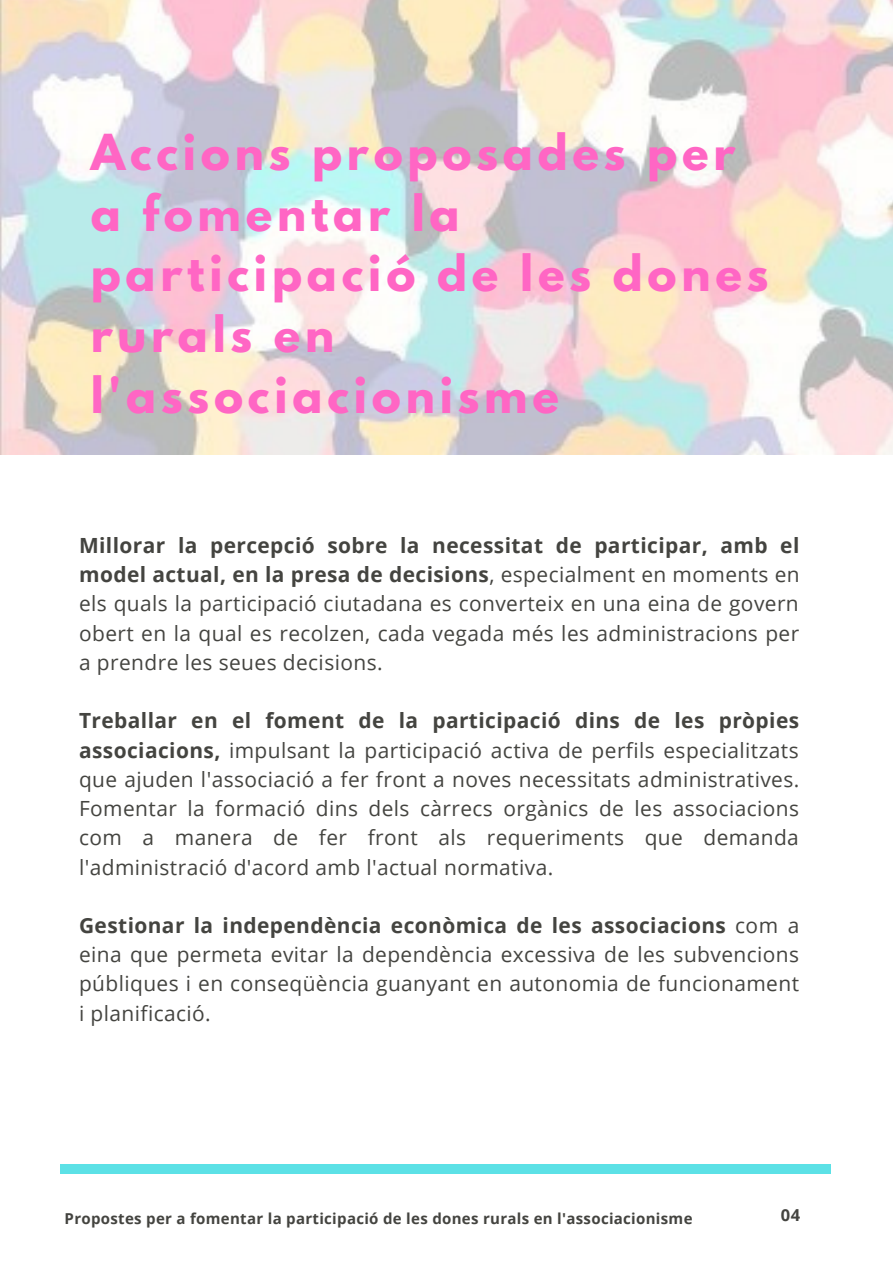
<style>
.page{position:relative;width:893px;height:1264px;background:#fff}
.page>*{position:absolute;margin:0;border:0;box-sizing:border-box;transform-origin:0 0}
.t1{font:700 43.95px/60.8px "League Spartan";letter-spacing:.11em;color:#ff66c4}
.t2{font:20.85px/29.2px "Open Sans";letter-spacing:.02em;color:#444440;text-align:justify}
.t3{font:700 16.5px "Open Sans";color:#444440}
.t4{font:700 15px "Open Sans";letter-spacing:.02em;color:#444440}
.s1{font-weight:700}
</style>
<div class="page">
<img style="left:0;top:0;width:892px;height:454px">
<div style="left:60px;top:1163px;width:770px;height:9px;background:#5ce1e6"></div>
<h1 class="t1" style="left:91px;top:127px;width:679px">Accions proposades per a fomentar la participació de les dones rurals en l'associacionisme</h1>
<p class="t2" style="left:79px;top:530px;width:722px"><span class="s1">Millorar la percepció sobre la necessitat de participar, amb el model actual, en la presa de decisions</span>, especialment en moments en els quals la participació ciutadana es converteix en una eina de govern obert en la qual es recolzen, cada vegada més les administracions per a prendre les seues decisions.</p>
<p class="t2" style="left:79px;top:705px;width:721px"><span class="s1">Treballar en el foment de la participació dins de les pròpies associacions,</span> impulsant la participació activa de perfils especialitzats que ajuden l'associació a fer front a noves necessitats administratives.<br>Fomentar la formació dins dels càrrecs orgànics de les associacions com a manera de fer front als requeriments que demanda l'administració d'acord amb l'actual normativa.</p>
<p class="t2" style="left:79px;top:910px;width:721px"><span class="s1">Gestionar la independència econòmica de les associacions</span> com a eina que permeta evitar la dependència excessiva de les subvencions públiques i en conseqüència guanyant en autonomia de funcionament i planificació.</p>
<p class="t4" style="left:65px;top:1207px;width:629px">Propostes per a fomentar la participació de les dones rurals en l'associacionisme</p>
<p class="t3" style="left:780px;top:1203px;width:21px">04</p>
</div>
